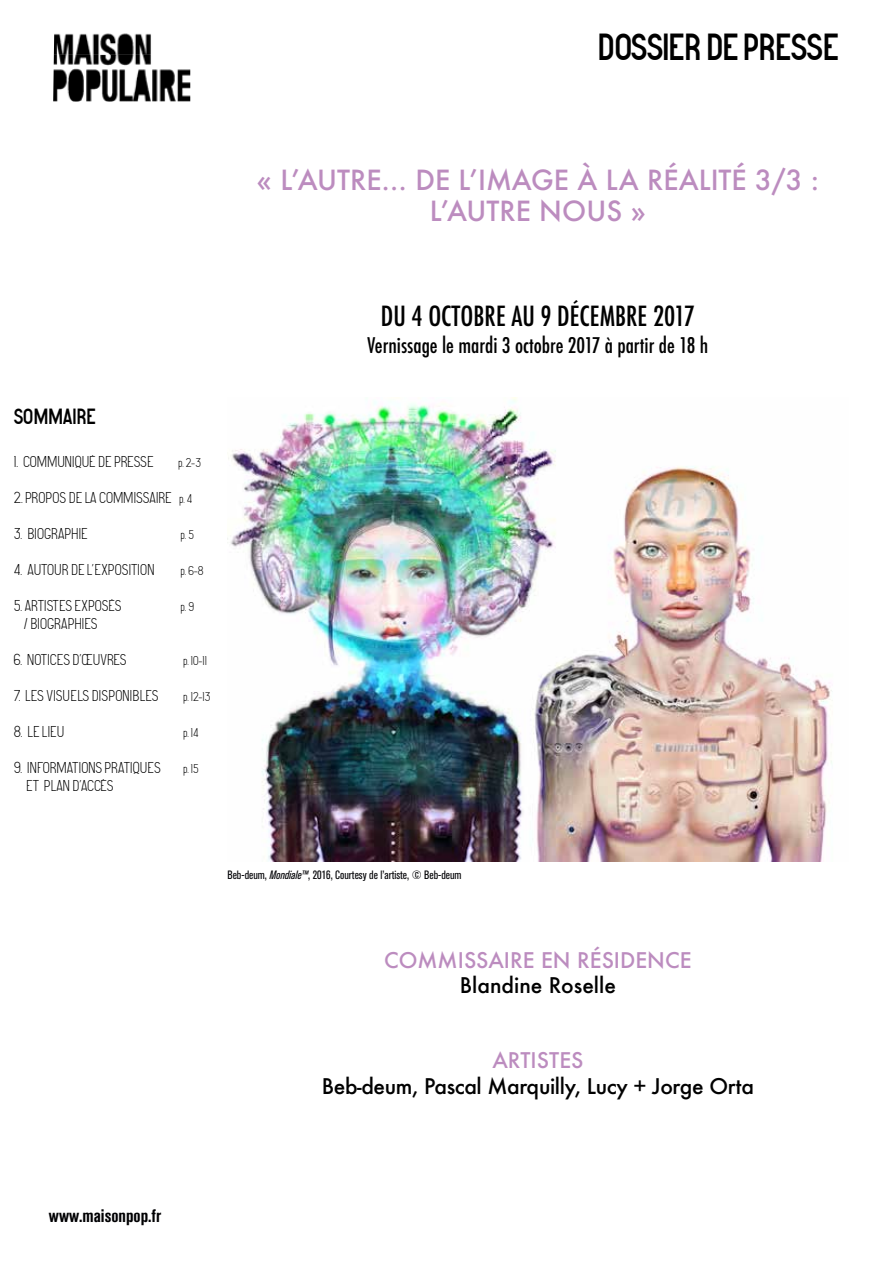
<style>
.page{position:relative;width:893px;height:1263px;background:#fff}
.page>*{position:absolute;margin:0;border:0;box-sizing:border-box;transform-origin:0 0}
.t1{font:36px "Normale Grasse";color:#000}
.t2{font:500 27px/31.5px "Futura";color:#bc8cbf;text-align:center}
.t3{font:500 condensed 27px "Futura";color:#000}
.t4{font:500 condensed 21px "Futura";color:#000}
.t5{font:500 21px "Futura";letter-spacing:-.02em;color:#000}
.t6{font:500 21px "Futura";color:#bc8cbf}
.t7{font:500 21px "Futura";color:#000}
.t8{font:21px "Normale Grasse";letter-spacing:.025em;color:#000}
.t9{font:700 condensed 18px "Akzidenz Grotesk BQ";color:#000003}
.t10{font:15px "Normale Fine";letter-spacing:.025em;color:#000}
.t11{font:15px "Normale Fine";letter-spacing:.005em;color:#000}
.t12{font:15px "Normale Fine";color:#000}
.t13{font:condensed 12px "Akzidenz Grotesk BQ";color:#000104}
.t14{font:12px "Normale Fine";color:#000}
.s1{font-size:12px}
.s2{font-style:italic}
</style>
<div class="page">
<img style="left:53px;top:33px;width:137px;height:69px">
<img style="left:227px;top:398px;width:606px;height:463px">
<h1 class="t1" style="left:598px;top:27px;width:243px">DOSSIER DE PRESSE</h1>
<h3 class="t8" style="left:14px;top:405px;width:84px">SOMMAIRE</h3>
<p class="t10" style="left:14px;top:454px;width:142px">1. COMMUNIQUÉ DE PRESSE</p>
<p class="t14" style="left:178px;top:456px;width:24px">p. 2-3</p>
<p class="t10" style="left:14px;top:490px;width:180px">2. PROPOS DE LA COMMISSAIRE <span class="s1">p. 4</span></p>
<p class="t10" style="left:14px;top:526px;width:76px">3. BIOGRAPHIE</p>
<p class="t14" style="left:181px;top:528px;width:14px">p. 5</p>
<p class="t10" style="left:14px;top:562px;width:142px">4. AUTOUR DE L’EXPOSITION</p>
<p class="t14" style="left:181px;top:564px;width:24px">p. 6-8</p>
<p class="t11" style="left:14px;top:598px;width:109px">5. ARTISTES EXPOSÉS</p>
<p class="t14" style="left:181px;top:600px;width:14px">p. 9</p>
<p class="t10" style="left:24px;top:616px;width:75px">/ BIOGRAPHIES</p>
<p class="t10" style="left:14px;top:652px;width:114px">6. NOTICES D’ŒUVRES</p>
<p class="t14" style="left:183px;top:654px;width:25px">p. 10-11</p>
<p class="t10" style="left:14px;top:688px;width:146px">7. LES VISUELS DISPONIBLES</p>
<p class="t14" style="left:183px;top:690px;width:28px">p. 12-13</p>
<p class="t10" style="left:14px;top:724px;width:52px">8. LE LIEU</p>
<p class="t14" style="left:183px;top:726px;width:16px">p. 14</p>
<p class="t10" style="left:14px;top:760px;width:148px">9. INFORMATIONS PRATIQUES</p>
<p class="t14" style="left:183px;top:762px;width:16px">p. 15</p>
<p class="t12" style="left:26px;top:778px;width:89px">ET PLAN D’ACCÈS</p>
<h2 class="t2" style="left:257px;top:164px;width:564px">« L’AUTRE… DE L’IMAGE À LA RÉALITÉ 3/3 :<br>L’AUTRE NOUS »</h2>
<h2 class="t3" style="left:381px;top:298px;width:315px">DU 4 OCTOBRE AU 9 DÉCEMBRE 2017</h2>
<h3 class="t4" style="left:368px;top:331px;width:342px">Vernissage le mardi 3 octobre 2017 à partir de 18 h</h3>
<p class="t13" style="left:227px;top:868px;width:236px">Beb-deum, <span class="s2">Mondiale™</span>, 2016, Courtesy de l’artiste, © Beb-deum</p>
<h3 class="t6" style="left:384px;top:945px;width:309px">COMMISSAIRE EN RÉSIDENCE</h3>
<h3 class="t7" style="left:460px;top:970px;width:158px">Blandine Roselle</h3>
<h3 class="t6" style="left:492px;top:1046px;width:93px">ARTISTES</h3>
<h3 class="t5" style="left:322px;top:1071px;width:434px">Beb-deum, Pascal Marquilly, Lucy + Jorge Orta</h3>
<p class="t9" style="left:49px;top:1205px;width:114px">www.maisonpop.fr</p>
</div>
